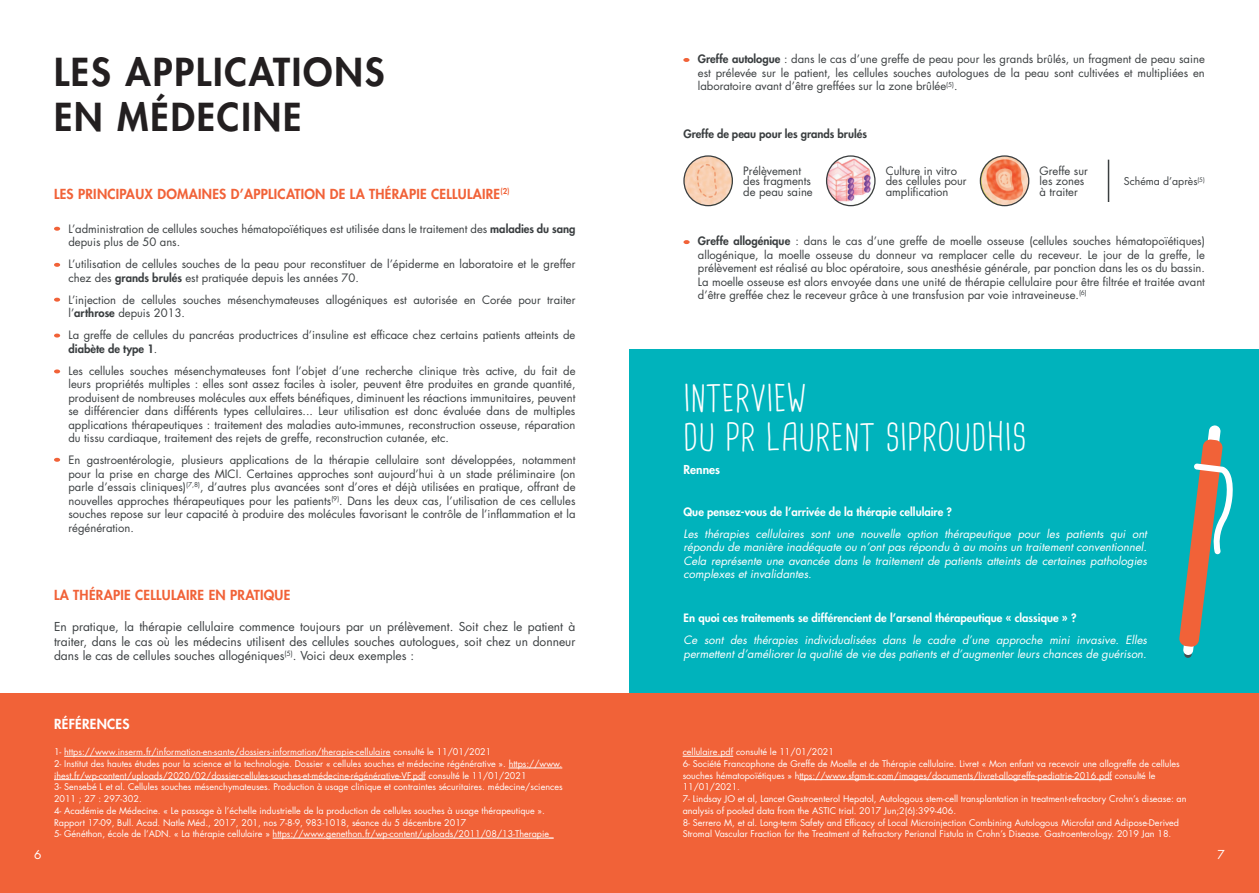
<style>
.page{position:relative;width:1259px;height:893px;background:#fff}
.page>*{position:absolute;margin:0;border:0;box-sizing:border-box;transform-origin:0 0}
.t1{font:37.5px "Cardenio Modern";letter-spacing:.02em;color:#fff}
.t2{font:800 37.5px/45px "Futura Std";letter-spacing:.05em;color:#231f20}
.t3{font:800 13.5px "Futura Std";letter-spacing:.02em;color:#f16238}
.t4{font:800 13.5px "Futura Std";letter-spacing:.02em;color:#fff}
.t5{font:12px/14.4px "Futura Std";color:#3a3e40;text-align:justify}
.t6{font:800 12px "Futura Std";color:#fff}
.t7{font:12px "Futura Std";color:#fff}
.t8{font:11.25px/13.5px "Futura Std";color:#3a3e40}
.t9{font:italic 11.25px/13.5px "Futura Std";color:#fff;text-align:justify}
.t10{font:800 11.25px "Futura Std";color:#fff}
.t11{font:800 11.25px "Futura Std";color:#3a3e40}
.t12{font:10.5px "Futura Std";color:#3a3e40}
.t13{font:9px/11.7px "Futura Std";color:#fff}
.s1{font-weight:800}
</style>
<div class="page">
<div style="left:0;top:693px;width:1259px;height:200px;background:#f16238"></div>
<div style="left:629px;top:349px;width:630px;height:344px;background:#00b3bc"></div>
<svg style="left:683px;top:58px;width:6px;height:4px"></svg>
<hr style="left:64px;top:756px;width:326px;height:1px;background:#fff">
<hr style="left:509px;top:768px;width:53px;height:1px;background:#fff">
<hr style="left:54px;top:779px;width:372px;height:1px;background:#fff">
<hr style="left:273px;top:838px;width:281px;height:1px;background:#fff">
<hr style="left:682px;top:756px;width:51px;height:1px;background:#fff">
<hr style="left:799px;top:779px;width:313px;height:1px;background:#fff">
<svg style="left:683px;top:240px;width:6px;height:4px"></svg>
<svg style="left:1184px;top:650px;width:8px;height:8px"></svg>
<svg style="left:1179px;top:425px;width:54px;height:230px"></svg>
<img style="left:684px;top:156px;width:48px;height:50px">
<div style="left:683px;top:155px;width:50px;height:51px;border:1px solid #3a3e40;border-radius:50%"></div>
<img style="left:826px;top:157px;width:49px;height:49px">
<div style="left:826px;top:155px;width:49px;height:51px;border:1px solid #3a3e40;border-radius:50%"></div>
<img style="left:981px;top:156px;width:47px;height:50px">
<div style="left:979px;top:155px;width:50px;height:51px;border:1px solid #3a3e40;border-radius:50%"></div>
<hr style="left:1107px;top:160px;width:2px;height:42px;background:#3a3e40">
<svg style="left:54px;top:227px;width:6px;height:4px"></svg>
<svg style="left:54px;top:263px;width:6px;height:4px"></svg>
<svg style="left:54px;top:298px;width:6px;height:4px"></svg>
<svg style="left:54px;top:334px;width:6px;height:4px"></svg>
<svg style="left:54px;top:369px;width:6px;height:4px"></svg>
<svg style="left:54px;top:458px;width:6px;height:4px"></svg>
<p class="t8" style="left:698px;top:53px;width:508px;text-align:justify"><span class="s1">Greffe autologue</span> : dans le cas d’une greffe de peau pour les grands brûlés, un fragment de peau saine est prélevée sur le patient, les cellules souches autologues de la peau sont cultivées et multipliées en laboratoire avant d’être greffées sur la zone brûlée<sup>(5)</sup>.</p>
<p class="t2" style="left:54px;top:49px;width:332px">LES APPLICATIONS<br>EN MÉDECINE</p>
<p class="t11" style="left:683px;top:126px;width:185px">Greffe de peau pour les grands brulés</p>
<p class="t8" style="left:743px;top:165px;width:71px;line-height:10.8px">Prélèvement des fragments de peau saine</p>
<p class="t8" style="left:886px;top:165px;width:82px;line-height:10.8px">Culture in vitro des cellules pour amplification</p>
<p class="t8" style="left:1039px;top:165px;width:50px;line-height:10.8px">Greffe sur les zones</p>
<p class="t12" style="left:1124px;top:175px;width:82px">Schéma d’après<sup>(5)</sup></p>
<p class="t3" style="left:54px;top:185px;width:457px">LES PRINCIPAUX DOMAINES D’APPLICATION DE LA THÉRAPIE CELLULAIRE<sup>(2)</sup></p>
<p class="t8" style="left:1039px;top:186px;width:40px">à traiter</p>
<p class="t8" style="left:68px;top:222px;width:508px">L’administration de cellules souches hématopoïétiques est utilisée dans le traitement des <span class="s1">maladies du sang </span>depuis plus de 50 ans.</p>
<p class="t8" style="left:68px;top:257px;width:508px">L’utilisation de cellules souches de la peau pour reconstituer de l’épiderme en laboratoire et le greffer chez des <span class="s1">grands brulés</span> est pratiquée depuis les années 70.</p>
<p class="t8" style="left:68px;top:293px;width:508px">L’injection de cellules souches mésenchymateuses allogéniques est autorisée en Corée pour traiter l’<span class="s1">arthrose</span> depuis 2013.</p>
<p class="t8" style="left:68px;top:328px;width:508px">La greffe de cellules du pancréas productrices d’insuline est efficace chez certains patients atteints de <span class="s1">diabète de type 1</span>.</p>
<p class="t8" style="left:68px;top:364px;width:508px;text-align:justify">Les cellules souches mésenchymateuses font l’objet d’une recherche clinique très active, du fait de leurs propriétés multiples : elles sont assez faciles à isoler, peuvent être produites en grande quantité, produisent de nombreuses molécules aux effets bénéfiques, diminuent les réactions immunitaires, peuvent se différencier dans différents types cellulaires... Leur utilisation est donc évaluée dans de multiples applications thérapeutiques : traitement des maladies auto-immunes, reconstruction osseuse, réparation du tissu cardiaque, traitement des rejets de greffe, reconstruction cutanée, etc.</p>
<p class="t8" style="left:68px;top:453px;width:508px;text-align:justify">En gastroentérologie, plusieurs applications de la thérapie cellulaire sont développées, notamment pour la prise en charge des MICI. Certaines approches sont aujourd’hui à un stade préliminaire (on parle d’essais cliniques)<sup>(7,8)</sup>, d’autres plus avancées sont d’ores et déjà utilisées en pratique, offrant de nouvelles approches thérapeutiques pour les patients<sup>(9)</sup>. Dans les deux cas, l’utilisation de ces cellules souches repose sur leur capacité à produire des molécules favorisant le contrôle de l’inflammation et la régénération.</p>
<p class="t8" style="left:698px;top:234px;width:508px;text-align:justify"><span class="s1">Greffe allogénique</span> : dans le cas d’une greffe de moelle osseuse (cellules souches hématopoïétiques) allogénique, la moelle osseuse du donneur va remplacer celle du receveur. Le jour de la greffe, le prélèvement est réalisé au bloc opératoire, sous anesthésie générale, par ponction dans les os du bassin.<br>La moelle osseuse est alors envoyée dans une unité de thérapie cellulaire pour être filtrée et traitée avant d’être greffée chez le receveur grâce à une transfusion par voie intraveineuse.<sup>(6)</sup></p>
<p class="t1" style="left:683px;top:379px;width:124px">INTERVIEW</p>
<p class="t1" style="left:683px;top:418px;width:344px">DU PR LAURENT SIPROUDHIS</p>
<p class="t6" style="left:683px;top:462px;width:38px">Rennes</p>
<p class="t10" style="left:683px;top:505px;width:270px">Que pensez-vous de l’arrivée de la thérapie cellulaire ?</p>
<p class="t9" style="left:683px;top:527px;width:465px">Les thérapies cellulaires sont une nouvelle option thérapeutique pour les patients qui ont répondu de manière inadéquate ou n’ont pas répondu à au moins un traitement conventionnel.<br>Cela représente une avancée dans le traitement de patients atteints de certaines pathologies complexes et invalidantes.</p>
<p class="t10" style="left:683px;top:611px;width:394px">En quoi ces traitements se différencient de l’arsenal thérapeutique « classique » ?</p>
<p class="t9" style="left:683px;top:634px;width:465px">Ce sont des thérapies individualisées dans le cadre d’une approche mini invasive. Elles permettent d’améliorer la qualité de vie des patients et d’augmenter leurs chances de guérison.</p>
<p class="t3" style="left:54px;top:586px;width:238px">LA THÉRAPIE CELLULAIRE EN PRATIQUE</p>
<p class="t5" style="left:54px;top:620px;width:523px">En pratique, la thérapie cellulaire commence toujours par un prélèvement. Soit chez le patient à traiter, dans le cas où les médecins utilisent des cellules souches autologues, soit chez un donneur dans le cas de cellules souches allogéniques<sup>(5)</sup>. Voici deux exemples :</p>
<p class="t4" style="left:54px;top:716px;width:77px">RÉFÉRENCES</p>
<p class="t13" style="left:54px;top:746px;width:510px">1- https://www.inserm.fr/information-en-sante/dossiers-information/therapie-cellulaire consulté le 11/01/2021<br>2- Institut des hautes études pour la science et la technologie. Dossier « cellules souches et médecine régénérative ». https://www. ihest.fr/wp-content/uploads/2020/02/dossier-cellules-souches-et-médecine-régénérative-VF.pdf consulté le 11/01/2021<br>3- Sensebé L et al. Cellules souches mésenchymateuses. Production à usage clinique et contraintes sécuritaires. médecine/sciences 2011 ; 27 : 297-302.<br>4- Académie de Médecine. « Le passage à l’échelle industrielle de la production de cellules souches à usage thérapeutique ».<br>Rapport 17-09, Bull. Acad. Natle Méd., 2017, 201, nos 7-8-9, 983-1018, séance du 5 décembre 2017<br>5- Généthon, école de l’ADN. « La thérapie cellulaire » https://www.genethon.fr/wp-content/uploads/2011/08/13-Therapie_</p>
<p class="t13" style="left:682px;top:746px;width:505px">cellulaire.pdf consulté le 11/01/2021<br>6- Société Francophone de Greffe de Moelle et de Thérapie cellulaire. Livret « Mon enfant va recevoir une allogreffe de cellules souches hématopoïétiques » https://www.sfgm-tc.com/images/documents/livret-allogreffe-pediatrie-2016.pdf consulté le 11/01/2021.<br>7- Lindsay JO et al, Lancet Gastroenterol Hepatol, Autologous stem-cell transplantation in treatment-refractory Crohn’s disease: an analysis of pooled data from the ASTIC trial. 2017 Jun;2(6):399-406.<br>8- Serrero M, et al. Long-term Safety and Efficacy of Local Microinjection Combining Autologous Microfat and Adipose-Derived Stromal Vascular Fraction for the Treatment of Refractory Perianal Fistula in Crohn’s Disease. Gastroenterology. 2019 Jan 18.</p>
<p class="t7" style="left:34px;top:847px;width:9px">6</p>
<p class="t7" style="left:1217px;top:847px;width:9px">7</p>
</div>
